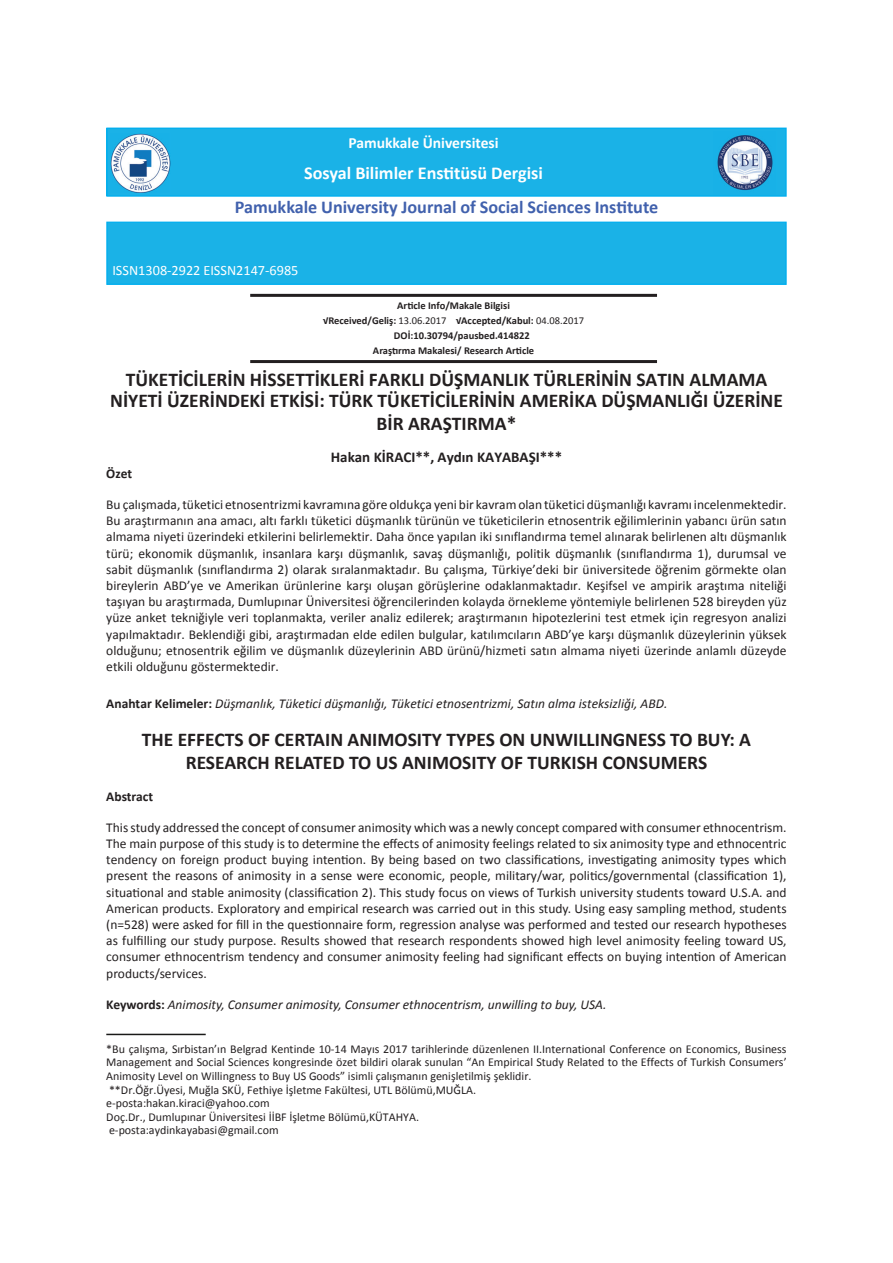
<style>
.page{position:relative;width:893px;height:1263px;background:#fff}
.page>*{position:absolute;margin:0;border:0;box-sizing:border-box;transform-origin:0 0}
.t1{font:700 19.5px/21px "Calibri";color:#231f20;text-align:center}
.t2{font:700 18.15px "Calibri";color:#4161ad}
.t3{font:700 18.15px "Calibri";color:#fff}
.t4{font:700 15.6px "Calibri";color:#fff}
.t5{font:700 15px "Calibri";color:#231f20}
.t6{font:14.25px "Calibri";color:#fff}
.t7{font:13.5px/16.2px "Calibri";color:#231f20;text-align:justify}
.t8{font:italic 13.5px "Calibri";color:#231f20}
.t9{font:700 13.5px "Calibri";color:#231f20}
.t10{font:12px/13.5px "Calibri";color:#231f20}
.t11{font:700 10.5px "Calibri";color:#231f20}
.s1{font-weight:400}
.s2{font-weight:700;font-style:normal}
</style>
<div class="page">
<hr style="left:250px;top:294px;width:407px;height:3px;background:#231f20">
<hr style="left:250px;top:360px;width:407px;height:3px;background:#231f20">
<div style="left:106px;top:222px;width:681px;height:63px;background:#1ab2e7;border:1px solid #00aeef"></div>
<div style="left:107px;top:128px;width:679px;height:68px;background:#1ab2e7"></div>
<div style="left:106px;top:128px;width:681px;height:69px;border:1px solid #00aeef"></div>
<img style="left:717px;top:135px;width:56px;height:55px">
<img style="left:111px;top:133px;width:59px;height:59px">
<hr style="left:106px;top:1034px;width:100px;height:1px;background:#1a1a19">
<p class="t4" style="left:348px;top:133px;width:152px">Pamukkale Üniversitesi</p>
<h2 class="t3" style="left:304px;top:162px;width:240px">Sosyal Bilimler Enstitüsü Dergisi</h2>
<h2 class="t2" style="left:235px;top:196px;width:425px">Pamukkale University Journal of Social Sciences Institute</h2>
<p class="t6" style="left:112px;top:261px;width:188px">ISSN1308-2922 EISSN2147-6985</p>
<p class="t11" style="left:397px;top:299px;width:114px">Article Info/Makale Bilgisi</p>
<p class="t11" style="left:323px;top:314px;width:262px">√Received/Geliş: <span class="s1">13.06.2017</span> √Accepted/Kabul: <span class="s1">04.08.2017</span></p>
<p class="t11" style="left:394px;top:329px;width:137px">DOİ:10.30794/pausbed.414822</p>
<p class="t11" style="left:373px;top:344px;width:163px">Araştırma Makalesi/ Research Article</p>
<h1 class="t1" style="left:110px;top:368px;width:674px">TÜKETİCİLERİN HİSSETTİKLERİ FARKLI DÜŞMANLIK TÜRLERİNİN SATIN ALMAMA<br>NİYETİ ÜZERİNDEKİ ETKİSİ: TÜRK TÜKETİCİLERİNİN AMERİKA DÜŞMANLIĞI ÜZERİNE</h1>
<h1 class="t1" style="left:377px;top:412px;width:141px">BİR ARAŞTIRMA*</h1>
<p class="t5" style="left:331px;top:447px;width:233px">Hakan KİRACI**, Aydın KAYABAŞI***</p>
<p class="t9" style="left:106px;top:465px;width:27px">Özet</p>
<p class="t7" style="left:106px;top:496px;width:682px">Bu çalışmada, tüketici etnosentrizmi kavramına göre oldukça yeni bir kavram olan tüketici düşmanlığı kavramı incelenmektedir.<br>Bu araştırmanın ana amacı, altı farklı tüketici düşmanlık türünün ve tüketicilerin etnosentrik eğilimlerinin yabancı ürün satın almama niyeti üzerindeki etkilerini belirlemektir. Daha önce yapılan iki sınıflandırma temel alınarak belirlenen altı düşmanlık türü; ekonomik düşmanlık, insanlara karşı düşmanlık, savaş düşmanlığı, politik düşmanlık (sınıflandırma 1), durumsal ve sabit düşmanlık (sınıflandırma 2) olarak sıralanmaktadır. Bu çalışma, Türkiye’deki bir üniversitede öğrenim görmekte olan bireylerin ABD’ye ve Amerikan ürünlerine karşı oluşan görüşlerine odaklanmaktadır. Keşifsel ve ampirik araştıma niteliği taşıyan bu araştırmada, Dumlupınar Üniversitesi öğrencilerinden kolayda örnekleme yöntemiyle belirlenen 528 bireyden yüz yüze anket tekniğiyle veri toplanmakta, veriler analiz edilerek; araştırmanın hipotezlerini test etmek için regresyon analizi yapılmaktadır. Beklendiği gibi, araştırmadan elde edilen bulgular, katılımcıların ABD’ye karşı düşmanlık düzeylerinin yüksek olduğunu; etnosentrik eğilim ve düşmanlık düzeylerinin ABD ürünü/hizmeti satın almama niyeti üzerinde anlamlı düzeyde etkili olduğunu göstermektedir.</p>
<p class="t8" style="left:106px;top:695px;width:563px"><span class="s2">Anahtar Kelimeler:</span> Düşmanlık, Tüketici düşmanlığı, Tüketici etnosentrizmi, Satın alma isteksizliği, ABD.</p>
<h1 class="t1" style="left:142px;top:727px;width:611px;line-height:23.4px">THE EFFECTS OF CERTAIN ANIMOSITY TYPES ON UNWILLINGNESS TO BUY: A<br>RESEARCH RELATED TO US ANIMOSITY OF TURKISH CONSUMERS</h1>
<p class="t9" style="left:106px;top:788px;width:48px">Abstract</p>
<p class="t7" style="left:106px;top:818px;width:682px">This study addressed the concept of consumer animosity which was a newly concept compared with consumer ethnocentrism.<br>The main purpose of this study is to determine the effects of animosity feelings related to six animosity type and ethnocentric tendency on foreign product buying intention. By being based on two classifications, investigating animosity types which present the reasons of animosity in a sense were economic, people, military/war, politics/governmental (classification 1), situational and stable animosity (classification 2). This study focus on views of Turkish university students toward U.S.A. and American products. Exploratory and empirical research was carried out in this study. Using easy sampling method, students (n=528) were asked for fill in the questionnaire form, regression analyse was performed and tested our research hypotheses as fulfilling our study purpose. Results showed that research respondents showed high level animosity feeling toward US, consumer ethnocentrism tendency and consumer animosity feeling had significant effects on buying intention of American products/services.</p>
<p class="t8" style="left:106px;top:996px;width:502px"><span class="s2">Keywords:</span> Animosity, Consumer animosity, Consumer ethnocentrism, unwilling to buy, USA .</p>
<p class="t10" style="left:106px;top:1042px;width:682px">*Bu çalışma, Sırbistan’ın Belgrad Kentinde 10-14 Mayıs 2017 tarihlerinde düzenlenen II.International Conference on Economics, Business Management and Social Sciences kongresinde özet bildiri olarak sunulan “An Empirical Study Related to the Effects of Turkish Consumers’ Animosity Level on Willingness to Buy US Goods” isimli çalışmanın genişletilmiş şeklidir.<br>**Dr.Öğr.Üyesi, Muğla SKÜ, Fethiye İşletme Fakültesi, UTL Bölümü,MUĞLA.<br>e-posta:hakan.kiraci@yahoo.com<br>Doç.Dr., Dumlupınar Üniversitesi İİBF İşletme Bölümü,KÜTAHYA.<br>e-posta:aydinkayabasi@gmail.com</p>
</div>
